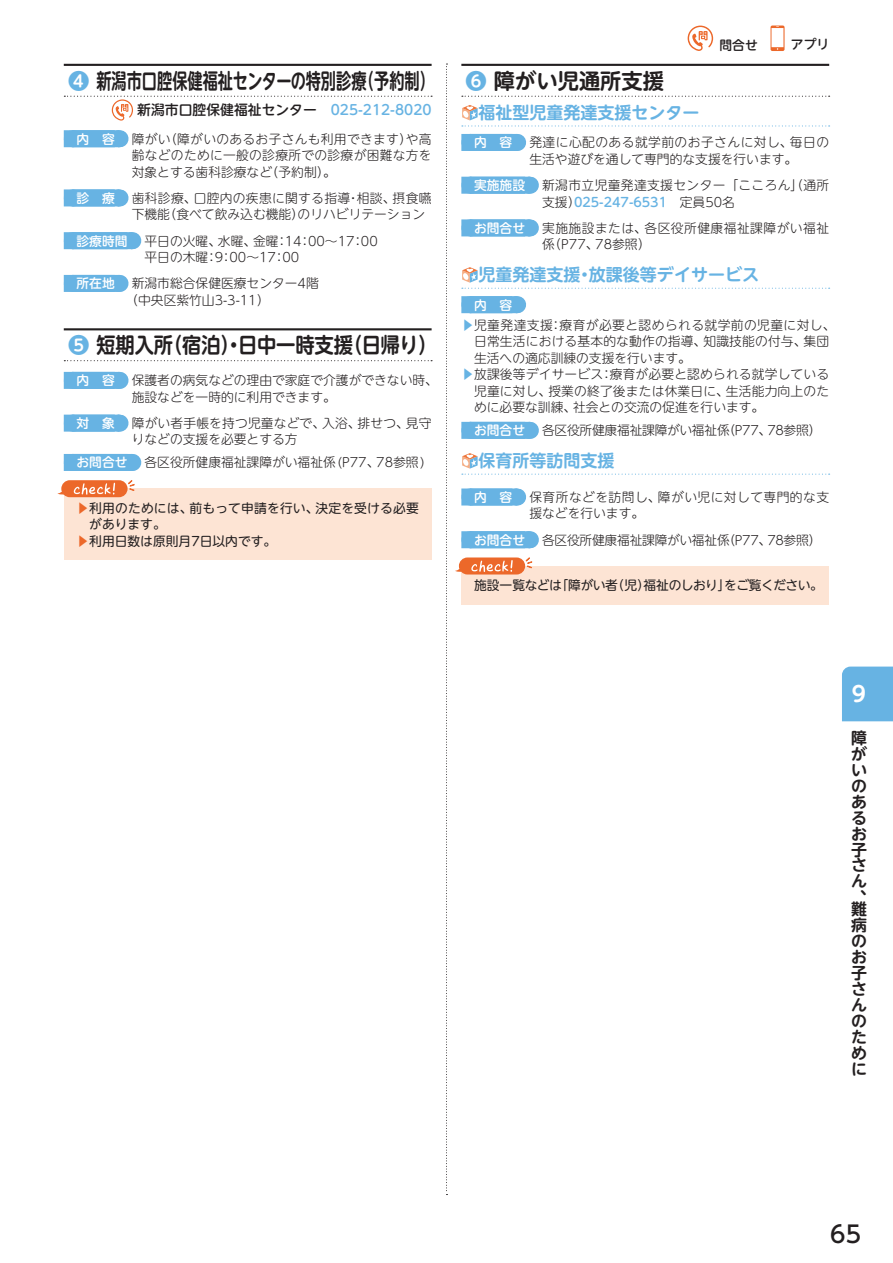
<style>
.page{position:relative;width:893px;height:1263px;background:#fff}
.page>*{position:absolute;margin:0;border:0;box-sizing:border-box;transform-origin:0 0}
.t1{font:500 23.4px "UD Shin Go Pr 6 N";color:#231f20}
.t2{font:700 21.3px "UD Shin M Go Pr 6 N De";color:#231f20;scale:.72 1}
.t3{font:700 21.3px "UD Shin M Go Pr 6 N De";color:#231f20;scale:.91 1}
.t4{font:700 21.3px "UD Shin M Go Pr 6 N De";color:#231f20}
.t5{font:700 21.3px "UD Shin M Go Pr 6 N De";color:#fff}
.t6{font:700 16.95px "UD Shin M Go Pr 6 N De";color:#67b3e3}
.t7{font:700 15.9px/15.9px "UD Shin M Go Pr 6 N De";color:#231f20;text-align:justify}
.t8{font:500 13.8px "UD Shin M Go Pr 6 N";color:#231f20}
.t9{font:300 12.75px/16.5px "UD Shin M Go Pr 6 N";color:#231f20}
.t10{font:300 12.75px/16.5px "UD Shin M Go Pr 6 N";letter-spacing:.035em;color:#231f20}
.t11{font:300 12.75px "UD Shin M Go Pr 6 N";letter-spacing:-.02em;color:#231f20}
.t12{font:12.75px "UD Shin M Go Pr 6 N";color:#231f20}
.t13{font:500 12.75px "UD Shin M Go Pr 6 N";color:#fff}
.t14{font:300 12.75px/16.4px "UD Shin M Go Pr 6 N";letter-spacing:.03em;color:#231f20}
.t15{font:12.75px "UD Shin M Go Pr 6 N";letter-spacing:-.035em;color:#231f20}
.t16{font:500 12.75px "UD Shin M Go Pr 6 N";color:#231f20}
.s1{color:#67b3e3}
.s2{color:#ec682a}
.s3{font-weight:500;color:#67b3e3}
.s4{font-weight:500;color:#fff}
</style>
<div class="page">
<svg style="left:770px;top:26px;width:14px;height:25px"></svg>
<svg style="left:688px;top:26px;width:25px;height:25px"></svg>
<svg style="left:446px;top:64px;width:1px;height:1131px"></svg>
<hr style="left:64px;top:64px;width:368px;height:2px;background:#231f20">
<hr style="left:64px;top:328px;width:368px;height:2px;background:#231f20">
<svg style="left:64px;top:360px;width:368px;height:1px"></svg>
<svg style="left:115px;top:130px;width:5px;height:17px"></svg>
<div style="left:64px;top:130px;width:51px;height:17px;background:#67b3e3"></div>
<svg style="left:115px;top:189px;width:5px;height:17px"></svg>
<div style="left:64px;top:189px;width:51px;height:17px;background:#67b3e3"></div>
<svg style="left:128px;top:232px;width:5px;height:17px"></svg>
<div style="left:64px;top:232px;width:64px;height:17px;background:#67b3e3"></div>
<svg style="left:115px;top:275px;width:5px;height:17px"></svg>
<div style="left:64px;top:275px;width:51px;height:17px;background:#67b3e3"></div>
<svg style="left:115px;top:372px;width:5px;height:17px"></svg>
<div style="left:64px;top:372px;width:51px;height:17px;background:#67b3e3"></div>
<svg style="left:115px;top:415px;width:5px;height:17px"></svg>
<div style="left:64px;top:415px;width:51px;height:17px;background:#67b3e3"></div>
<svg style="left:128px;top:454px;width:5px;height:17px"></svg>
<div style="left:64px;top:454px;width:64px;height:17px;background:#67b3e3"></div>
<div style="left:64px;top:489px;width:368px;height:71px;background:#fde4d4"></div>
<div style="left:61px;top:480px;width:67px;height:17px;background:#ec682a;border-radius:9px"></div>
<svg style="left:128px;top:480px;width:7px;height:11px"></svg>
<svg style="left:74px;top:483px;width:41px;height:12px"></svg>
<svg style="left:57px;top:491px;width:7px;height:4px"></svg>
<svg style="left:64px;top:96px;width:368px;height:25px"></svg>
<hr style="left:461px;top:64px;width:368px;height:2px;background:#231f20">
<svg style="left:462px;top:96px;width:368px;height:1px"></svg>
<svg style="left:512px;top:296px;width:6px;height:17px"></svg>
<div style="left:461px;top:296px;width:51px;height:17px;background:#67b3e3"></div>
<svg style="left:462px;top:105px;width:368px;height:21px"></svg>
<svg style="left:512px;top:134px;width:6px;height:17px"></svg>
<div style="left:461px;top:134px;width:51px;height:17px;background:#67b3e3"></div>
<svg style="left:525px;top:177px;width:5px;height:17px"></svg>
<div style="left:461px;top:177px;width:64px;height:17px;background:#67b3e3"></div>
<svg style="left:525px;top:219px;width:5px;height:17px"></svg>
<div style="left:461px;top:219px;width:64px;height:17px;background:#67b3e3"></div>
<svg style="left:462px;top:267px;width:368px;height:22px"></svg>
<svg style="left:525px;top:422px;width:5px;height:17px"></svg>
<div style="left:461px;top:422px;width:64px;height:17px;background:#67b3e3"></div>
<svg style="left:462px;top:453px;width:368px;height:22px"></svg>
<svg style="left:512px;top:488px;width:6px;height:17px"></svg>
<div style="left:461px;top:488px;width:51px;height:17px;background:#67b3e3"></div>
<svg style="left:525px;top:531px;width:5px;height:17px"></svg>
<div style="left:461px;top:531px;width:64px;height:17px;background:#67b3e3"></div>
<div style="left:461px;top:566px;width:368px;height:38px;background:#fde4d4"></div>
<div style="left:459px;top:557px;width:66px;height:17px;background:#ec682a;border-radius:9px"></div>
<svg style="left:526px;top:557px;width:6px;height:12px"></svg>
<svg style="left:471px;top:560px;width:42px;height:12px"></svg>
<svg style="left:455px;top:568px;width:7px;height:4px"></svg>
<div style="left:842px;top:667px;width:51px;height:54px;background:#67b3e3"></div>
<h2 class="t2" style="left:68px;top:63px;width:511px"><span class="s1">❹</span> 新潟市口腔保健福祉センターの特別診療（予約制）</h2>
<p class="t8" style="left:137px;top:98px;width:296px">新潟市口腔保健福祉センター　<span class="s1">025-212-8020</span></p>
<p class="t13" style="left:77px;top:128px;width:40px">内　容</p>
<p class="t9" style="left:132px;top:130px;width:301px;text-align:justify">障がい（障がいのあるお子さんも利用できます）や高齢などのために一般の診療所での診療が困難な方を対象とする歯科診療など（予約制）。</p>
<p class="t13" style="left:77px;top:187px;width:40px">診　療</p>
<p class="t9" style="left:132px;top:189px;width:301px">歯科診療、口腔内の疾患に関する指導・相談、摂食嚥下機能（食べて飲み込む機能）のリハビリテーション</p>
<p class="t13" style="left:77px;top:230px;width:53px">診療時間</p>
<p class="t9" style="left:145px;top:232px;width:235px">平日の火曜、水曜、金曜：14：00～17：00平日の木曜：9：00～17：00</p>
<p class="t13" style="left:77px;top:273px;width:40px">所在地</p>
<p class="t9" style="left:125px;top:274px;width:195px;text-indent:6px">新潟市総合保健医療センター4階（中央区紫竹山3-3-11）</p>
<h2 class="t3" style="left:68px;top:327px;width:407px"><span class="s1">❺</span> 短期入所（宿泊）・日中一時支援（日帰り）</h2>
<p class="t13" style="left:77px;top:370px;width:40px">内　容</p>
<p class="t9" style="left:132px;top:371px;width:308px">保護者の病気などの理由で家庭で介護ができない時、施設などを一時的に利用できます。</p>
<p class="t13" style="left:77px;top:412px;width:40px">対　象</p>
<p class="t9" style="left:132px;top:414px;width:301px">障がい者手帳を持つ児童などで、入浴、排せつ、見守りなどの支援を必要とする方</p>
<p class="t13" style="left:77px;top:452px;width:53px">お問合せ</p>
<p class="t9" style="left:145px;top:453px;width:282px">各区役所健康福祉課障がい福祉係(P77、78参照)</p>
<p class="t12" style="left:77px;top:497px;width:344px"><span class="s2">▶</span>利用のためには、前もって申請を行い、決定を受ける必要</p>
<p class="t12" style="left:89px;top:514px;width:78px">があります。</p>
<p class="t12" style="left:77px;top:530px;width:201px"><span class="s2">▶</span>利用日数は原則月7日以内です。</p>
<p class="t16" style="left:719px;top:34px;width:40px">問合せ</p>
<p class="t16" style="left:791px;top:33px;width:40px">アプリ</p>
<h2 class="t4" style="left:466px;top:63px;width:200px"><span class="s1">❻</span> 障がい児通所支援</h2>
<h3 class="t6" style="left:478px;top:98px;width:223px">福祉型児童発達支援センター</h3>
<p class="t13" style="left:474px;top:132px;width:40px">内　容</p>
<p class="t10" style="left:529px;top:133px;width:301px">発達に心配のある就学前のお子さんに対し、毎日の生活や遊びを通して専門的な支援を行います。</p>
<p class="t13" style="left:474px;top:174px;width:53px">実施施設</p>
<p class="t14" style="left:542px;top:176px;width:289px">新潟市立児童発達支援センター「こころん」（通所支援）<span class="s3">025-247-6531</span>　定員50名</p>
<p class="t13" style="left:474px;top:217px;width:53px">お問合せ</p>
<p class="t10" style="left:542px;top:219px;width:288px">実施施設または、各区役所健康福祉課障がい福祉係（P77、78参照）</p>
<h3 class="t6" style="left:478px;top:260px;width:282px">児童発達支援・放課後等デイサービス</h3>
<p class="t10" style="left:461px;top:294px;width:376px;line-height:20.4px;text-indent:13px"><span class="s4">内　容<br></span><span class="s1">▶</span>児童発達支援：療育が必要と認められる就学前の児童に対し、</p>
<p class="t9" style="left:474px;top:333px;width:357px">日常生活における基本的な動作の指導、知識技能の付与、集団</p>
<p class="t9" style="left:474px;top:349px;width:218px">生活への適応訓練の支援を行います。</p>
<p class="t9" style="left:461px;top:366px;width:369px"><span class="s1">▶</span>放課後等デイサービス：療育が必要と認められる就学している</p>
<p class="t9" style="left:474px;top:382px;width:357px">児童に対し、授業の終了後または休業日に、生活能力向上のた</p>
<p class="t9" style="left:474px;top:399px;width:292px">めに必要な訓練、社会との交流の促進を行います。</p>
<p class="t13" style="left:474px;top:420px;width:53px">お問合せ</p>
<p class="t11" style="left:542px;top:420px;width:281px">各区役所健康福祉課障がい福祉係（P77、78参照）</p>
<h3 class="t6" style="left:478px;top:446px;width:138px">保育所等訪問支援</h3>
<p class="t13" style="left:474px;top:486px;width:40px">内　容</p>
<p class="t10" style="left:529px;top:488px;width:301px">保育所などを訪問し、障がい児に対して専門的な支援などを行います。</p>
<p class="t13" style="left:474px;top:529px;width:53px">お問合せ</p>
<p class="t11" style="left:542px;top:529px;width:281px">各区役所健康福祉課障がい福祉係（P77、78参照）</p>
<p class="t15" style="left:474px;top:575px;width:350px">施設一覧などは「障がい者（児）福祉のしおり」をご覧ください。</p>
<h2 class="t5" style="left:852px;top:676px;width:16px">9</h2>
<p class="t7" style="left:851px;top:729px;width:18px">障がいのあるお子さん、</p>
<p class="t7" style="left:851px;top:900px;width:17px">難病のお子さんのために</p>
<h1 class="t1" style="left:830px;top:1215px;width:32px">65</h1>
</div>
